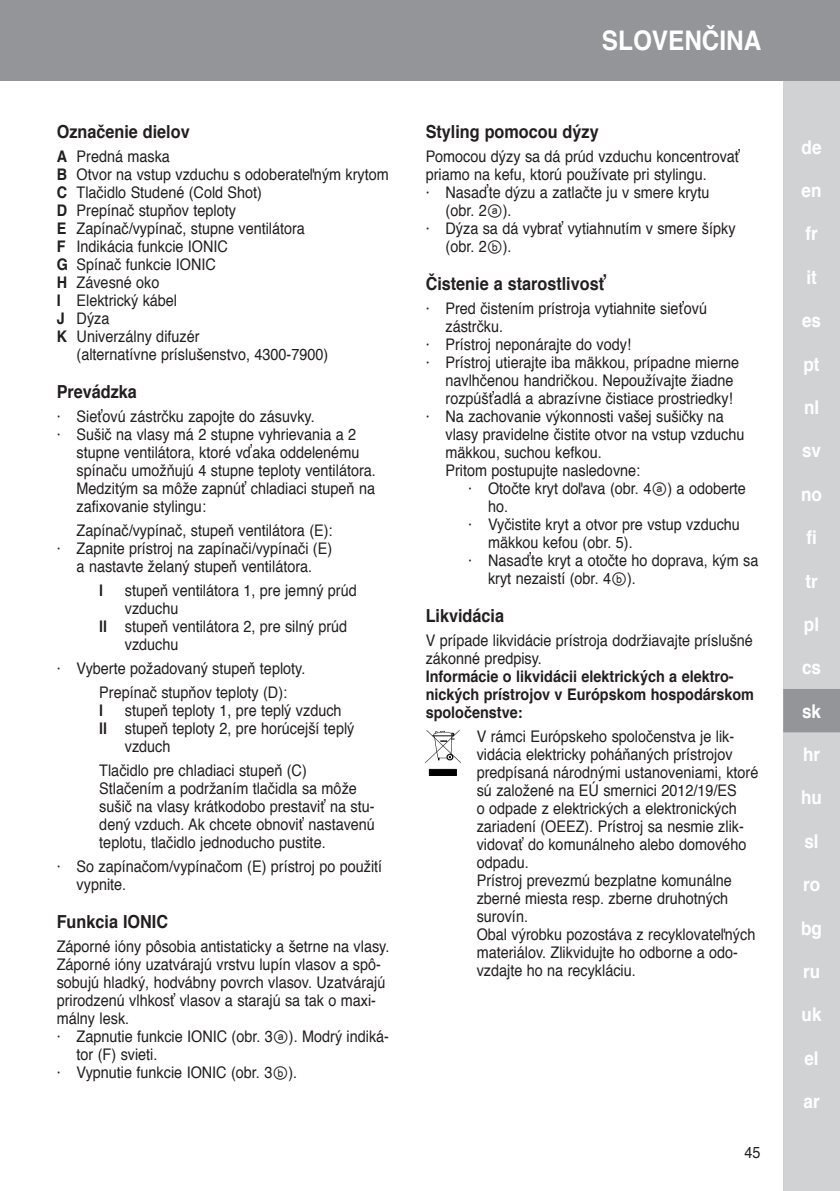
<style>
.page{position:relative;width:840px;height:1191px;background:#fff}
.page>*{position:absolute;margin:0;border:0;box-sizing:border-box;transform-origin:0 0}
.t1{font:700 27px "Helvetica";color:#fff;scale:.9 1}
.t2{font:700 19px "Helvetica";color:#fff;scale:.9 1}
.t3{font:700 18px "Helvetica";color:#231f20;scale:.9 1}
.t4{font:16px/18px "Helvetica";color:#231f20;scale:.9 1}
.t5{font:700 16px/18px "Helvetica";color:#231f20;scale:.9 1}
.s1{font-weight:700}
.s2{font-family:"Arial Unicode MS"}
</style>
<div class="page">
<div style="left:782px;top:0;width:57px;height:1191px;background:#d1d2d4"></div>
<div style="left:0;top:0;width:839px;height:80px;background:#939598"></div>
<div style="left:782px;top:689px;width:57px;height:43px;background:#939598"></div>
<img style="left:425px;top:730px;width:35px;height:46px">
<p class="t3" style="left:57px;top:117px;width:149px">Označenie dielov</p>
<p class="t4" style="left:57px;top:148px;width:127px"><span class="s1">A</span> Predná maska</p>
<p class="t4" style="left:57px;top:166px;width:370px"><span class="s1">B</span> Otvor na vstup vzduchu s odoberateľným krytom</p>
<p class="t4" style="left:57px;top:184px;width:229px"><span class="s1">C</span> Tlačidlo Studené (Cold Shot)</p>
<p class="t4" style="left:57px;top:202px;width:201px"><span class="s1">D</span> Prepínač stupňov teploty</p>
<p class="t4" style="left:57px;top:220px;width:277px"><span class="s1">E</span> Zapínač/vypínač, stupne ventilátora</p>
<p class="t4" style="left:57px;top:238px;width:192px"><span class="s1">F</span> Indikácia funkcie IONIC</p>
<p class="t4" style="left:57px;top:256px;width:178px"><span class="s1">G</span> Spínač funkcie IONIC</p>
<p class="t4" style="left:57px;top:274px;width:116px"><span class="s1">H</span> Závesné oko</p>
<p class="t4" style="left:57px;top:292px;width:135px"><span class="s1">I</span> Elektrický kábel</p>
<p class="t4" style="left:57px;top:310px;width:60px"><span class="s1">J</span> Dýza</p>
<p class="t4" style="left:57px;top:328px;width:160px"><span class="s1">K</span> Univerzálny difuzér</p>
<p class="t4" style="left:77px;top:346px;width:281px">(alternatívne príslušenstvo, 4300-7900)</p>
<p class="t3" style="left:57px;top:377px;width:91px">Prevádzka</p>
<p class="t4" style="left:57px;top:407px;width:288px">· Sieťovú zástrčku zapojte do zásuvky.</p>
<p class="t4" style="left:57px;top:425px;width:334px">· Sušič na vlasy má 2 stupne vyhrievania a 2</p>
<p class="t4" style="left:77px;top:443px;width:315px">stupne ventilátora, ktoré vďaka oddelenému</p>
<p class="t4" style="left:77px;top:461px;width:334px">spínaču umožňujú 4 stupne teploty ventilátora.</p>
<p class="t4" style="left:77px;top:479px;width:333px">Medzitým sa môže zapnúť chladiaci stupeň na</p>
<p class="t4" style="left:77px;top:497px;width:145px">zafixovanie stylingu:</p>
<p class="t4" style="left:77px;top:521px;width:286px">Zapínač/vypínač, stupeň ventilátora (E):</p>
<p class="t4" style="left:57px;top:539px;width:307px">· Zapnite prístroj na zapínači/vypínači (E)</p>
<p class="t4" style="left:77px;top:557px;width:263px">a nastavte želaný stupeň ventilátora.</p>
<p class="t5" style="left:99px;top:581px;width:6px">l</p>
<p class="t4" style="left:125px;top:581px;width:259px">stupeň ventilátora 1, pre jemný prúd</p>
<p class="t4" style="left:125px;top:599px;width:61px">vzduchu</p>
<p class="t4" style="left:99px;top:617px;width:277px"><span class="s1">ll</span> stupeň ventilátora 2, pre silný prúd</p>
<p class="t4" style="left:125px;top:635px;width:61px">vzduchu</p>
<p class="t4" style="left:99px;top:656px;width:230px;line-height:24px;text-indent:-43px">· Vyberte požadovaný stupeň teploty.<br>Prepínač stupňov teploty (D):</p>
<p class="t5" style="left:99px;top:701px;width:6px">l</p>
<p class="t4" style="left:125px;top:701px;width:242px">stupeň teploty 1, pre teplý vzduch</p>
<p class="t4" style="left:99px;top:719px;width:285px"><span class="s1">ll</span> stupeň teploty 2, pre horúcejší teplý</p>
<p class="t4" style="left:125px;top:737px;width:52px">vzduch</p>
<p class="t4" style="left:99px;top:761px;width:307px">Tlačidlo pre chladiaci stupeň (C)<br>Stlačením a podržaním tlačidla sa môže sušič na vlasy krátkodobo prestaviť na stu&shy;dený vzduch. Ak chcete obnoviť nastavenú teplotu, tlačidlo jednoducho pustite.</p>
<p class="t4" style="left:77px;top:857px;width:341px;text-indent:-20px">· So zapínačom/vypínačom (E) prístroj po použití vypnite.</p>
<p class="t3" style="left:57px;top:907px;width:125px">Funkcia IONIC</p>
<p class="t4" style="left:57px;top:937px;width:371px">Záporné ióny pôsobia antistaticky a šetrne na vlasy.</p>
<p class="t4" style="left:57px;top:955px;width:361px">Záporné ióny uzatvárajú vrstvu lupín vlasov a spô-</p>
<p class="t4" style="left:57px;top:973px;width:366px">sobujú hladký, hodvábny povrch vlasov. Uzatvárajú</p>
<p class="t4" style="left:57px;top:991px;width:356px">prirodzenú vlhkosť vlasov a starajú sa tak o maxi-</p>
<p class="t4" style="left:57px;top:1009px;width:82px">málny lesk.</p>
<p class="t4" style="left:57px;top:1027px;width:370px">· Zapnutie funkcie IONIC (obr. 3<span class="s2">ⓐ</span>). Modrý indiká-</p>
<p class="t4" style="left:77px;top:1045px;width:91px">tor (F) svieti.</p>
<p class="t4" style="left:57px;top:1063px;width:268px">· Vypnutie funkcie IONIC (obr. 3<span class="s2">ⓑ</span>).</p>
<h1 class="t1" style="left:601px;top:19px;width:179px">SLOVENČINA</h1>
<p class="t3" style="left:425px;top:117px;width:194px">Styling pomocou dýzy</p>
<p class="t4" style="left:425px;top:148px;width:351px">Pomocou dýzy sa dá prúd vzduchu koncentrovať</p>
<p class="t4" style="left:425px;top:166px;width:314px">priamo na kefu, ktorú používate pri stylingu.</p>
<p class="t4" style="left:425px;top:184px;width:316px">· Nasaďte dýzu a zatlačte ju v smere krytu</p>
<p class="t4" style="left:445px;top:202px;width:75px">(obr. 2<span class="s2">ⓐ</span>).</p>
<p class="t4" style="left:425px;top:220px;width:345px">· Dýza sa dá vybrať vytiahnutím v smere šípky</p>
<p class="t4" style="left:445px;top:238px;width:75px">(obr. 2<span class="s2">ⓑ</span>).</p>
<p class="t3" style="left:425px;top:269px;width:202px">Čistenie a starostlivosť</p>
<p class="t4" style="left:425px;top:299px;width:314px">· Pred čistením prístroja vytiahnite sieťovú</p>
<p class="t4" style="left:445px;top:317px;width:66px">zástrčku.</p>
<p class="t4" style="left:425px;top:335px;width:229px">· Prístroj neponárajte do vody!</p>
<p class="t4" style="left:425px;top:353px;width:349px">· Prístroj utierajte iba mäkkou, prípadne mierne</p>
<p class="t4" style="left:445px;top:371px;width:321px">navlhčenou handričkou. Nepoužívajte žiadne</p>
<p class="t4" style="left:445px;top:389px;width:320px">rozpúšťadlá a abrazívne čistiace prostriedky!</p>
<p class="t4" style="left:425px;top:407px;width:333px">· Na zachovanie výkonnosti vašej sušičky na</p>
<p class="t4" style="left:445px;top:425px;width:333px">vlasy pravidelne čistite otvor na vstup vzduchu</p>
<p class="t4" style="left:445px;top:443px;width:175px">mäkkou, suchou kefkou.</p>
<p class="t4" style="left:445px;top:461px;width:218px">Pritom postupujte nasledovne:</p>
<p class="t4" style="left:468px;top:479px;width:310px">· Otočte kryt doľava (obr. 4<span class="s2">ⓐ</span>) a odoberte</p>
<p class="t4" style="left:488px;top:497px;width:24px">ho.</p>
<p class="t4" style="left:468px;top:515px;width:303px">· Vyčistite kryt a otvor pre vstup vzduchu</p>
<p class="t4" style="left:488px;top:533px;width:162px">mäkkou kefou (obr. 5).</p>
<p class="t4" style="left:468px;top:551px;width:324px">· Nasaďte kryt a otočte ho doprava, kým sa</p>
<p class="t4" style="left:488px;top:569px;width:166px">kryt nezaistí (obr. 4<span class="s2">ⓑ</span>).</p>
<p class="t3" style="left:425px;top:601px;width:89px">Likvidácia</p>
<p class="t4" style="left:425px;top:632px;width:365px">V prípade likvidácie prístroja dodržiavajte príslušné zákonné predpisy.</p>
<p class="t5" style="left:425px;top:667px;width:366px">Informácie o likvidácii elektrických a elektro&shy;nických prístrojov v Európskom hospodárskom spoločenstve:</p>
<p class="t4" style="left:476px;top:727px;width:314px">V rámci Európskeho spoločenstva je lik&shy;vidácia elektricky poháňaných prístrojov predpísaná národnými ustanoveniami, ktoré sú založené na EÚ smernici 2012/19/ES<br>o odpade z elektrických a elektronických zariadení (OEEZ). Prístroj sa nesmie zlik&shy;vidovať do komunálneho alebo domového odpadu.<br>Prístroj prevezmú bezplatne komunálne zberné miesta resp. zberne druhotných surovín.<br>Obal výrobku pozostáva z recyklovateľných materiálov. Zlikvidujte ho odborne a odo&shy;vzdajte ho na recykláciu.</p>
<p class="t4" style="left:744px;top:1143px;width:19px">45</p>
<p class="t2" style="left:801px;top:132px;width:24px">de</p>
<p class="t2" style="left:801px;top:175px;width:24px">en</p>
<p class="t2" style="left:805px;top:218px;width:15px">fr</p>
<p class="t2" style="left:805px;top:262px;width:13px">it</p>
<p class="t2" style="left:801px;top:305px;width:23px">es</p>
<p class="t2" style="left:803px;top:348px;width:19px">pt</p>
<p class="t2" style="left:803px;top:392px;width:18px">nl</p>
<p class="t2" style="left:801px;top:435px;width:23px">sv</p>
<p class="t2" style="left:800px;top:479px;width:25px">no</p>
<p class="t2" style="left:805px;top:522px;width:13px">fi</p>
<p class="t2" style="left:805px;top:565px;width:15px">tr</p>
<p class="t2" style="left:803px;top:609px;width:18px">pl</p>
<p class="t2" style="left:801px;top:652px;width:23px">cs</p>
<p class="t2" style="left:801px;top:695px;width:23px">sk</p>
<p class="t2" style="left:802px;top:739px;width:20px">hr</p>
<p class="t2" style="left:800px;top:782px;width:25px">hu</p>
<p class="t2" style="left:804px;top:826px;width:17px">sl</p>
<p class="t2" style="left:802px;top:869px;width:20px">ro</p>
<p class="t2" style="left:800px;top:912px;width:25px">bg</p>
<p class="t2" style="left:802px;top:956px;width:20px">ru</p>
<p class="t2" style="left:801px;top:999px;width:24px">uk</p>
<p class="t2" style="left:804px;top:1042px;width:17px">el</p>
<p class="t2" style="left:803px;top:1086px;width:19px">ar</p>
</div>
